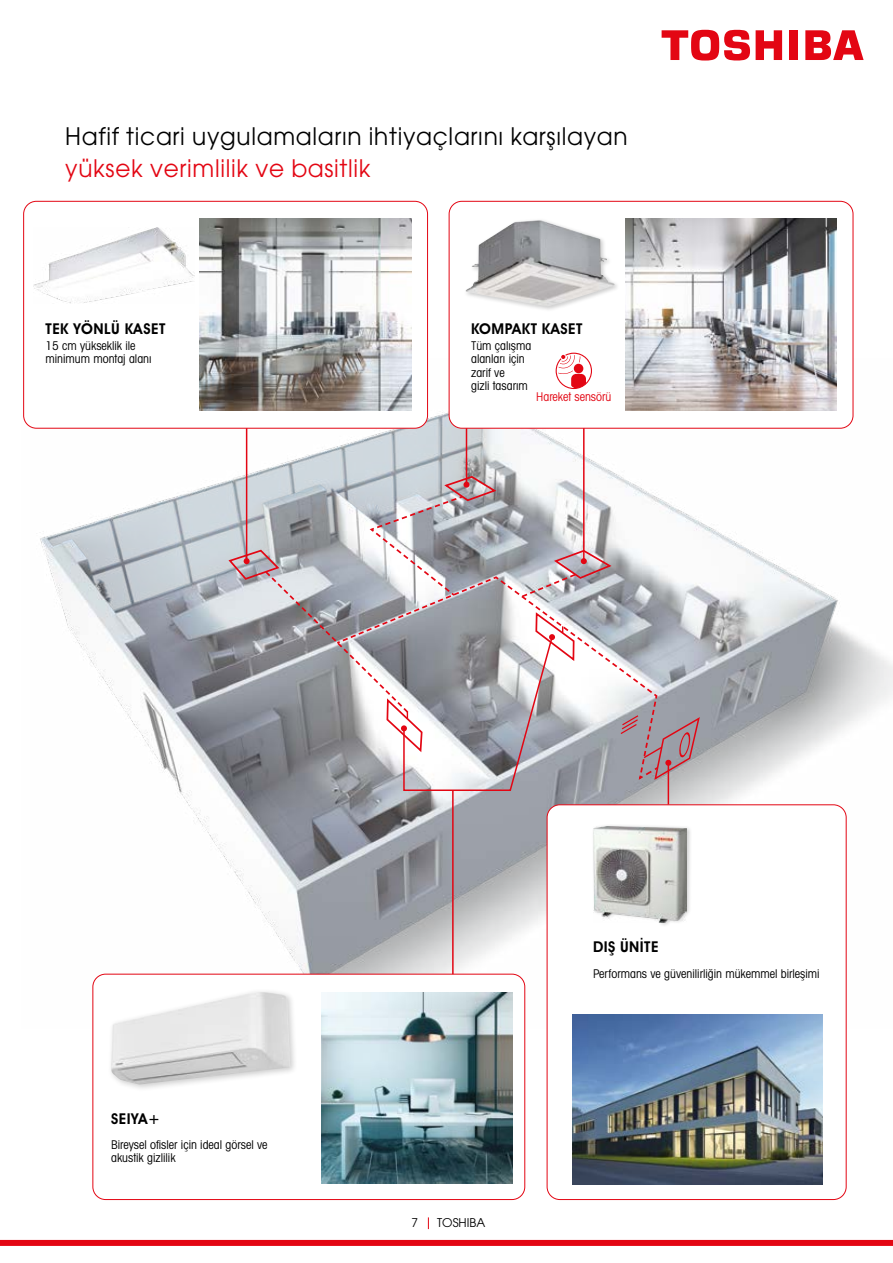
<style>
.page{position:relative;width:893px;height:1263px;background:#fff}
.page>*{position:absolute;margin:0;border:0;box-sizing:border-box;transform-origin:0 0}
.t1{font:24px "ITC Avant Garde Pro";letter-spacing:.03em;color:#000}
.t2{font:24px "ITC Avant Garde Pro";letter-spacing:.03em;color:#e30613}
.t3{font:600 15px "Avant Garde Gothic X";letter-spacing:.03em;color:#000}
.t4{font:12px/13.5px "Avant Garde Gothic Condensed X";color:#000}
.t5{font:12px "Avant Garde Gothic Condensed X";color:#e30613}
.t6{font:12px "ITC Avant Garde Pro";color:#000}
</style>
<div class="page">
<svg style="left:428px;top:1217px;width:1px;height:12px"></svg>
<div style="left:0;top:1240px;width:893px;height:6px;background:#e30613"></div>
<div style="left:789px;top:30px;width:9px;height:30px;background:#e30613"></div>
<svg style="left:756px;top:30px;width:26px;height:30px"></svg>
<svg style="left:805px;top:30px;width:59px;height:30px"></svg>
<svg style="left:662px;top:29px;width:88px;height:32px"></svg>
<img style="left:25px;top:358px;width:868px;height:671px">
<div style="left:93px;top:974px;width:432px;height:225px;background:#fff;border-radius:13px"></div>
<div style="left:92px;top:974px;width:433px;height:226px;border:1px solid #e30613;border-radius:13px"></div>
<div style="left:547px;top:805px;width:299px;height:394px;background:#fff;border-radius:13px"></div>
<div style="left:547px;top:804px;width:299px;height:396px;border:1px solid #e30613;border-radius:13px"></div>
<div style="left:592px;top:824px;width:100px;height:103px;background:#000;opacity:.2"></div>
<img style="left:593px;top:826px;width:94px;height:96px">
<hr style="left:246px;top:427px;width:1px;height:134px;background:#e30613">
<hr style="left:583px;top:427px;width:2px;height:134px;background:#e30613">
<hr style="left:466px;top:427px;width:1px;height:58px;background:#e30613">
<hr style="left:452px;top:790px;width:2px;height:184px;background:#e30613">
<hr style="left:668px;top:763px;width:1px;height:41px;background:#e30613">
<svg style="left:227px;top:475px;width:474px;height:317px"></svg>
<div style="left:449px;top:201px;width:404px;height:227px;background:#fff;border-radius:13px"></div>
<div style="left:449px;top:201px;width:404px;height:228px;border:1px solid #e30613;border-radius:13px"></div>
<div style="left:464px;top:218px;width:155px;height:94px;background:#000;opacity:.2"></div>
<img style="left:466px;top:220px;width:149px;height:86px">
<svg style="left:556px;top:353px;width:36px;height:36px"></svg>
<img style="left:625px;top:219px;width:212px;height:192px">
<div style="left:24px;top:201px;width:404px;height:227px;background:#fff;border-radius:13px"></div>
<div style="left:23px;top:201px;width:405px;height:228px;border:1px solid #e30613;border-radius:13px"></div>
<img style="left:200px;top:219px;width:211px;height:192px">
<img style="left:321px;top:992px;width:191px;height:191px">
<img style="left:573px;top:1014px;width:250px;height:170px">
<div style="left:107px;top:989px;width:191px;height:103px;background:#000;opacity:.2"></div>
<img style="left:111px;top:992px;width:179px;height:92px">
<img style="left:34px;top:228px;width:161px;height:75px">
<h1 class="t1" style="left:65px;top:122px;width:564px">Hafif ticari uygulamaların ihtiyaçlarını karşılayan</h1>
<h1 class="t2" style="left:65px;top:153px;width:307px">yüksek verimlilik ve basitlik</h1>
<p class="t3" style="left:46px;top:319px;width:121px">TEK YÖNLÜ KASET</p>
<p class="t4" style="left:46px;top:339px;width:107px">15 cm yükseklik ile minimum montaj alanı</p>
<p class="t3" style="left:471px;top:319px;width:113px">KOMPAKT KASET</p>
<p class="t4" style="left:471px;top:339px;width:62px">Tüm çalışma alanları için zarif ve<br>gizli tasarım</p>
<p class="t5" style="left:536px;top:390px;width:77px">Hareket sensörü</p>
<p class="t3" style="left:111px;top:1110px;width:51px">SEIYA+</p>
<p class="t4" style="left:111px;top:1137px;width:158px">Bireysel ofisler için ideal görsel ve akustik gizlilik</p>
<p class="t6" style="left:411px;top:1215px;width:8px">7</p>
<p class="t6" style="left:437px;top:1215px;width:50px">TOSHIBA</p>
<p class="t3" style="left:593px;top:938px;width:67px">DIŞ ÜNİTE</p>
<p class="t4" style="left:593px;top:967px;width:228px">Performans ve güvenilirliğin mükemmel birleşimi</p>
</div>
